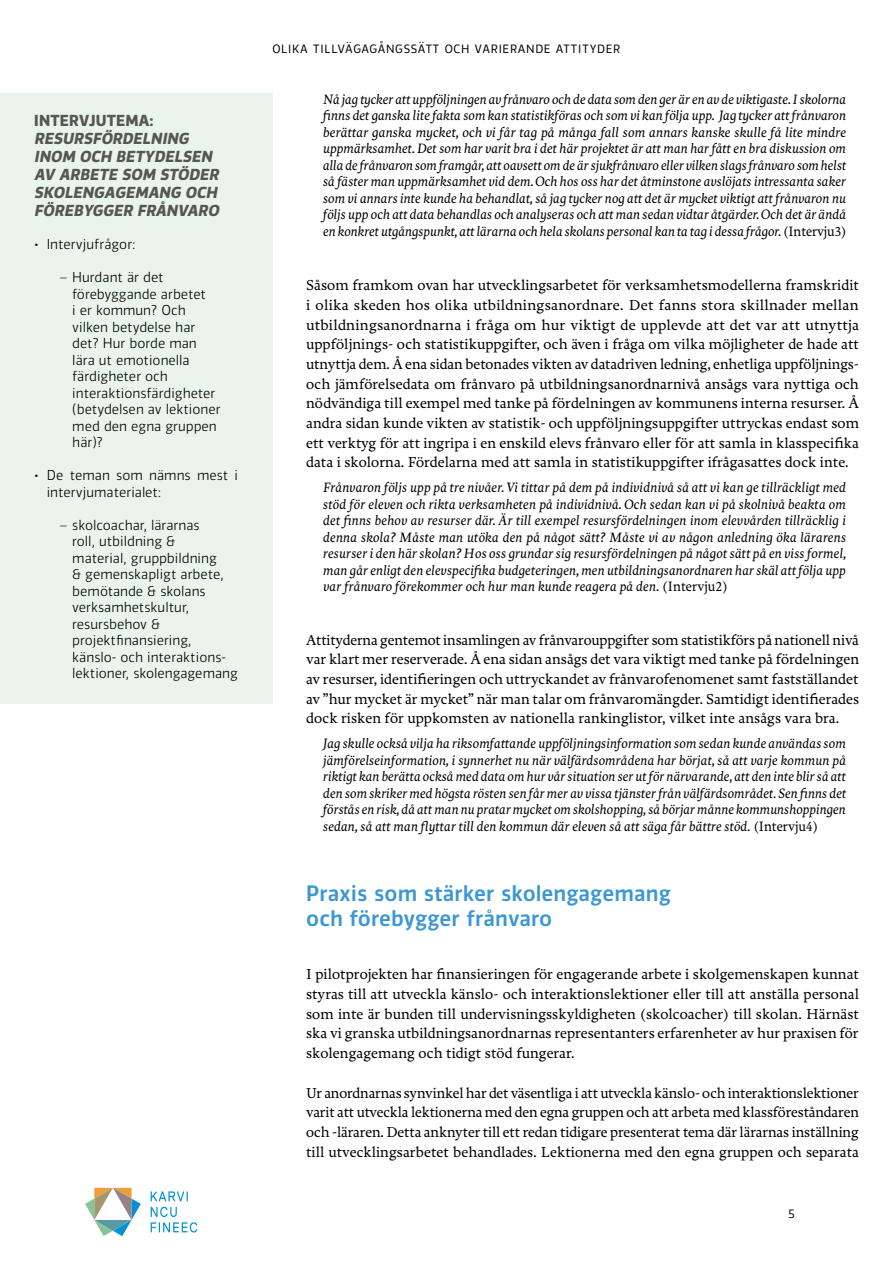
<style>
.page{position:relative;width:893px;height:1263px;background:#fff}
.page>*{position:absolute;margin:0;border:0;box-sizing:border-box;transform-origin:0 0}
.OTS2{font:500 21px/25.2px "Vinkel";letter-spacing:.005em;color:#3c97d3}
.leipis_alavälillä{font:500 15px/19.6px "Freya";letter-spacing:.005em;color:#000;text-align:justify}
.OTS_LAAT{font:italic 700 15px/18px "Vinkel";color:#565655}
.t1{font:300 15px "Vinkel";color:#000}
.sis_copy{font:italic 500 14.1px/16.5px "Freya";color:#000;text-align:justify;scale:.95 1}
.t2{font:300 13.5px/16.5px "Vinkel";color:#000}
.s1{font-style:normal}
</style>
<div class="page">
<svg style="left:85px;top:1188px;width:56px;height:48px"></svg>
<svg style="left:151px;top:1191px;width:37px;height:10px"></svg>
<svg style="left:151px;top:1207px;width:46px;height:25px"></svg>
<div style="left:0;top:94px;width:272px;height:610px;background:#e9f4ed"></div>
<h3 class="OTS_LAAT" style="left:34px;top:112px;width:190px"><span class="s1">INTERVJUTEMA:<br></span>RESURSFÖRDELNING<br>INOM OCH BETYDELSEN<br>AV ARBETE SOM STÖDER<br>SKOLENGAGEMANG OCH<br>FÖREBYGGER FRÅNVARO</h3>
<p class="t2" style="left:34px;top:236px;width:103px">• Intervjufrågor:</p>
<p class="t2" style="left:72px;top:269px;width:150px;text-indent:-13px">– Hurdant är det förebyggande arbetet<br>i er kommun? Och vilken betydelse har det? Hur borde man lära ut emotionella färdigheter och interaktionsfärdigheter (betydelsen av lektioner med den egna gruppen här)?</p>
<p class="t2" style="left:47px;top:467px;width:193px;text-indent:-13px">• De teman som nämns mest i intervjumaterialet:</p>
<p class="t2" style="left:72px;top:517px;width:167px;text-indent:-13px">– skolcoachar, lärarnas<br>roll, utbildning &amp;<br>material, gruppbildning<br>&amp; gemenskapligt arbete, bemötande &amp; skolans verksamhetskultur, resursbehov &amp; projektfinansiering, känslo- och interaktions&shy;lektioner, skolengagemang</p>
<p class="t1" style="left:272px;top:37px;width:350px">olika tillvägagångssätt och varierande attityder</p>
<p class="sis_copy" style="left:323px;top:91px;width:552px">Nå jag tycker att uppföljningen av frånvaro och de data som den ger är en av de viktigaste. I skolorna finns det ganska lite fakta som kan statistikföras och som vi kan följa upp. Jag tycker att frånvaron berättar ganska mycket, och vi får tag på många fall som annars kanske skulle få lite mindre uppmärksamhet. Det som har varit bra i det här projektet är att man har fått en bra diskussion om alla de frånvaron som framgår, att oavsett om de är sjukfrånvaro eller vilken slags frånvaro som helst så fäster man uppmärksamhet vid dem. Och hos oss har det åtminstone avslöjats intressanta saker som vi annars inte kunde ha behandlat, så jag tycker nog att det är mycket viktigt att frånvaron nu följs upp och att data behandlas och analyseras och att man sedan vidtar åtgärder. Och det är ändå en konkret utgångspunkt, att lärarna och hela skolans personal kan ta tag i dessa frågor. <span class="s1">(Intervju3)</span></p>
<p class="leipis_alavälillä" style="left:306px;top:276px;width:554px">Såsom framkom ovan har utvecklingsarbetet för verksamhetsmodellerna framskridit i olika skeden hos olika utbildningsanordnare. Det fanns stora skillnader mellan utbildningsanordnarna i fråga om hur viktigt de upplevde att det var att utnyttja uppföljnings- och statistikuppgifter, och även i fråga om vilka möjligheter de hade att utnyttja dem. Å ena sidan betonades vikten av datadriven ledning, enhetliga uppföljnings&shy;och jämförelsedata om frånvaro på utbildningsanordnarnivå ansågs vara nyttiga och nödvändiga till exempel med tanke på fördelningen av kommunens interna resurser. Å andra sidan kunde vikten av statistik- och uppföljningsuppgifter uttryckas endast som ett verktyg för att ingripa i en enskild elevs frånvaro eller för att samla in klasspecifika data i skolorna. Fördelarna med att samla in statistikuppgifter ifrågasattes dock inte.</p>
<p class="sis_copy" style="left:323px;top:480px;width:552px">Frånvaron följs upp på tre nivåer. Vi tittar på dem på individnivå så att vi kan ge tillräckligt med stöd för eleven och rikta verksamheten på individnivå. Och sedan kan vi på skolnivå beakta om det finns behov av resurser där. Är till exempel resursfördelningen inom elevvården tillräcklig i denna skola? Måste man utöka den på något sätt? Måste vi av någon anledning öka lärarens resurser i den här skolan? Hos oss grundar sig resursfördelningen på något sätt på en viss formel, man går enligt den elevspecifika budgeteringen, men utbildningsanordnaren har skäl att följa upp var frånvaro förekommer och hur man kunde reagera på den. <span class="s1">(Intervju2)</span></p>
<p class="leipis_alavälillä" style="left:306px;top:630px;width:554px">Attityderna gentemot insamlingen av frånvarouppgifter som statistikförs på nationell nivå var klart mer reserverade. Å ena sidan ansågs det vara viktigt med tanke på fördelningen av resurser, identifieringen och uttryckandet av frånvarofenomenet samt fastställandet av ”hur mycket är mycket” när man talar om frånvaromängder. Samtidigt identifierades dock risken för uppkomsten av nationella rankinglistor, vilket inte ansågs vara bra.</p>
<p class="sis_copy" style="left:323px;top:736px;width:552px">Jag skulle också vilja ha riksomfattande uppföljningsinformation som sedan kunde användas som jämförelseinformation, i synnerhet nu när välfärdsområdena har börjat, så att varje kommun på riktigt kan berätta också med data om hur vår situation ser ut för närvarande, att den inte blir så att den som skriker med högsta rösten sen får mer av vissa tjänster från välfärdsområdet. Sen finns det förstås en risk, då att man nu pratar mycket om skolshopping, så börjar månne kommunshoppingen sedan, så att man flyttar till den kommun där eleven så att säga får bättre stöd. <span class="s1">(Intervju4)</span></p>
<h2 class="OTS2" style="left:306px;top:881px;width:366px">Praxis som stärker skolengagemang och förebygger frånvaro</h2>
<p class="leipis_alavälillä" style="left:306px;top:965px;width:554px">I pilotprojekten har finansieringen för engagerande arbete i skolgemenskapen kunnat styras till att utveckla känslo- och interaktionslektioner eller till att anställa personal som inte är bunden till undervisningsskyldigheten (skolcoacher) till skolan. Härnäst ska vi granska utbildningsanordnarnas representanters erfarenheter av hur praxisen för skolengagemang och tidigt stöd fungerar.</p>
<p class="leipis_alavälillä" style="left:306px;top:1083px;width:554px">Ur anordnarnas synvinkel har det väsentliga i att utveckla känslo- och interaktionslektioner varit att utveckla lektionerna med den egna gruppen och att arbeta med klassföreståndaren och -läraren. Detta anknyter till ett redan tidigare presenterat tema där lärarnas inställning till utvecklingsarbetet behandlades. Lektionerna med den egna gruppen och separata</p>
<p class="t1" style="left:788px;top:1202px;width:9px">5</p>
</div>
